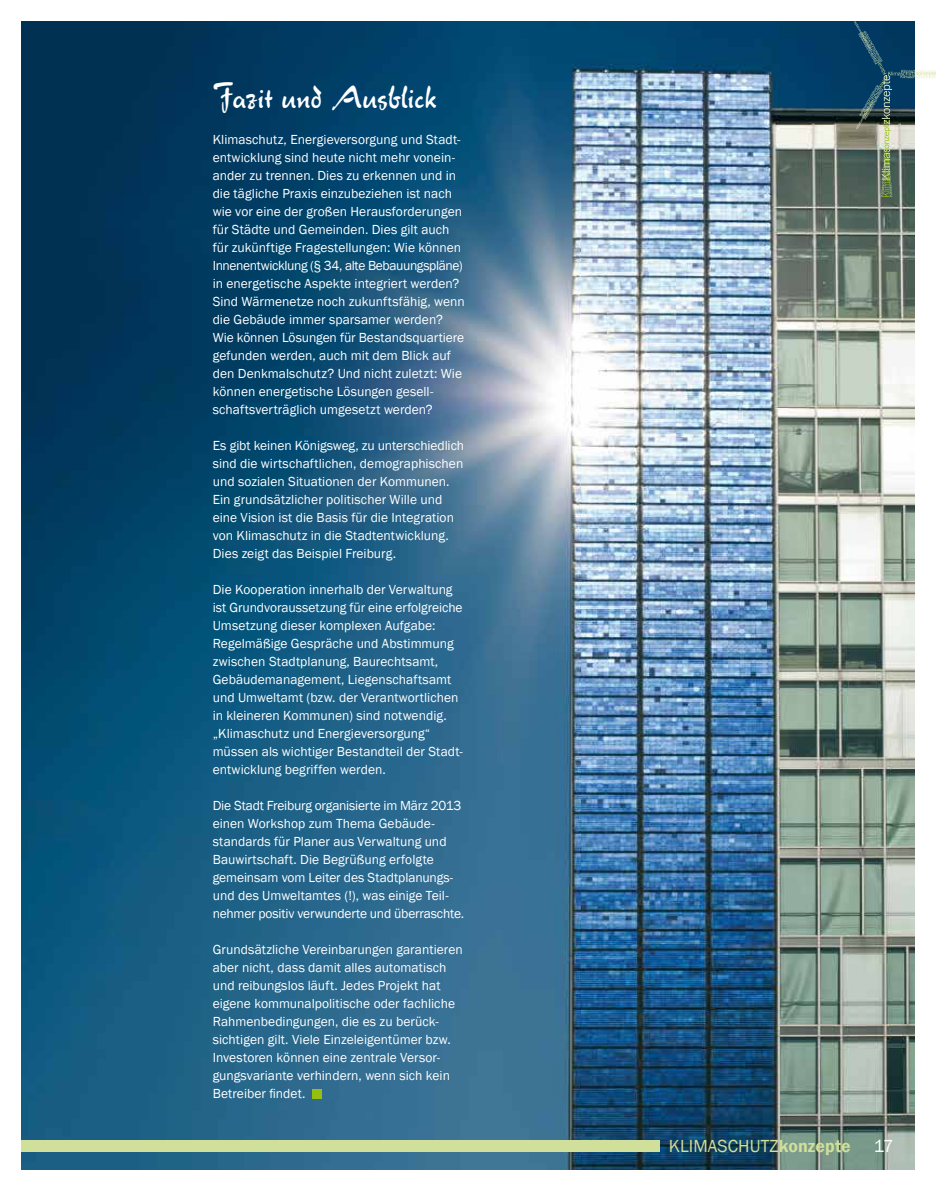
<style>
.page{position:relative;width:936px;height:1191px;background:#fff}
.page>*{position:absolute;margin:0;border:0;box-sizing:border-box;transform-origin:0 0}
.t1{font:36px "Verona Script MF";color:#fff}
.t2{font:18px "Franklin Gothic";letter-spacing:.005em;color:#d0df99}
.t3{font:18px "Franklin Gothic";color:#fff}
.t4{font:13.5px/18px "Franklin Gothic";letter-spacing:.005em;color:#fff}
.s1{font-weight:600}
</style>
<div class="page">
<img style="left:21px;top:21px;width:893px;height:1148px">
<div style="left:312px;top:1089px;width:9px;height:9px;background:#97bf0d"></div>
<div style="left:21px;top:1140px;width:638px;height:12px;background:#d0df99"></div>
<svg style="left:854px;top:21px;width:81px;height:176px"></svg>
<h1 class="t1" style="left:213px;top:76px;width:225px">Fazit und Ausblick</h1>
<p class="t4" style="left:213px;top:131px;width:253px">Klimaschutz, Energieversorgung und Stadt&shy;entwicklung sind heute nicht mehr vonein&shy;ander zu trennen. Dies zu erkennen und in die tägliche Praxis einzubeziehen ist nach wie vor eine der großen Herausforderungen für Städte und Gemeinden. Dies gilt auch für zukünftige Fragestellungen: Wie können Innenentwicklung (§ 34, alte Bebauungspläne) in energetische Aspekte integriert werden?<br>Sind Wärmenetze noch zukunftsfähig, wenn die Gebäude immer sparsamer werden?<br>Wie können Lösungen für Bestandsquartiere gefunden werden, auch mit dem Blick auf den Denkmalschutz? Und nicht zuletzt: Wie können energetische Lösungen gesell&shy;schaftsverträglich umgesetzt werden?</p>
<p class="t4" style="left:213px;top:436px;width:253px">Es gibt keinen Königsweg, zu unterschiedlich sind die wirtschaftlichen, demographischen und sozialen Situationen der Kommunen.<br>Ein grundsätzlicher politischer Wille und eine Vision ist die Basis für die Integration von Klimaschutz in die Stadtentwicklung.<br>Dies zeigt das Beispiel Freiburg.</p>
<p class="t4" style="left:213px;top:580px;width:251px">Die Kooperation innerhalb der Verwaltung ist Grundvoraussetzung für eine erfolgreiche Umsetzung dieser komplexen Aufgabe:<br>Regelmäßige Gespräche und Abstimmung zwischen Stadtplanung, Baurechtsamt, Gebäudemanagement, Liegenschaftsamt und Umweltamt (bzw. der Verantwortlichen in kleineren Kommunen) sind notwendig. „Klimaschutz und Energieversorgung“ müssen als wichtiger Bestandteil der Stadt&shy;entwicklung begriffen werden.</p>
<p class="t4" style="left:213px;top:796px;width:253px">Die Stadt Freiburg organisierte im März 2013 einen Workshop zum Thema Gebäude&shy;standards für Planer aus Verwaltung und Bauwirtschaft. Die Begrüßung erfolgte gemeinsam vom Leiter des Stadtplanungs&shy;und des Umweltamtes (!), was einige Teil&shy;nehmer positiv verwunderte und überraschte.</p>
<p class="t4" style="left:213px;top:940px;width:251px">Grundsätzliche Vereinbarungen garantieren aber nicht, dass damit alles automatisch und reibungslos läuft. Jedes Projekt hat eigene kommunalpolitische oder fachliche Rahmenbedingungen, die es zu berück&shy;sichtigen gilt. Viele Einzeleigentümer bzw.<br>Investoren können eine zentrale Versor&shy;gungsvariante verhindern, wenn sich kein Betreiber findet.</p>
<h2 class="t2" style="left:668px;top:1135px;width:183px">KLIMASCHUTZ<span class="s1">konzepte</span></h2>
<h2 class="t3" style="left:873px;top:1135px;width:21px">17</h2>
</div>
